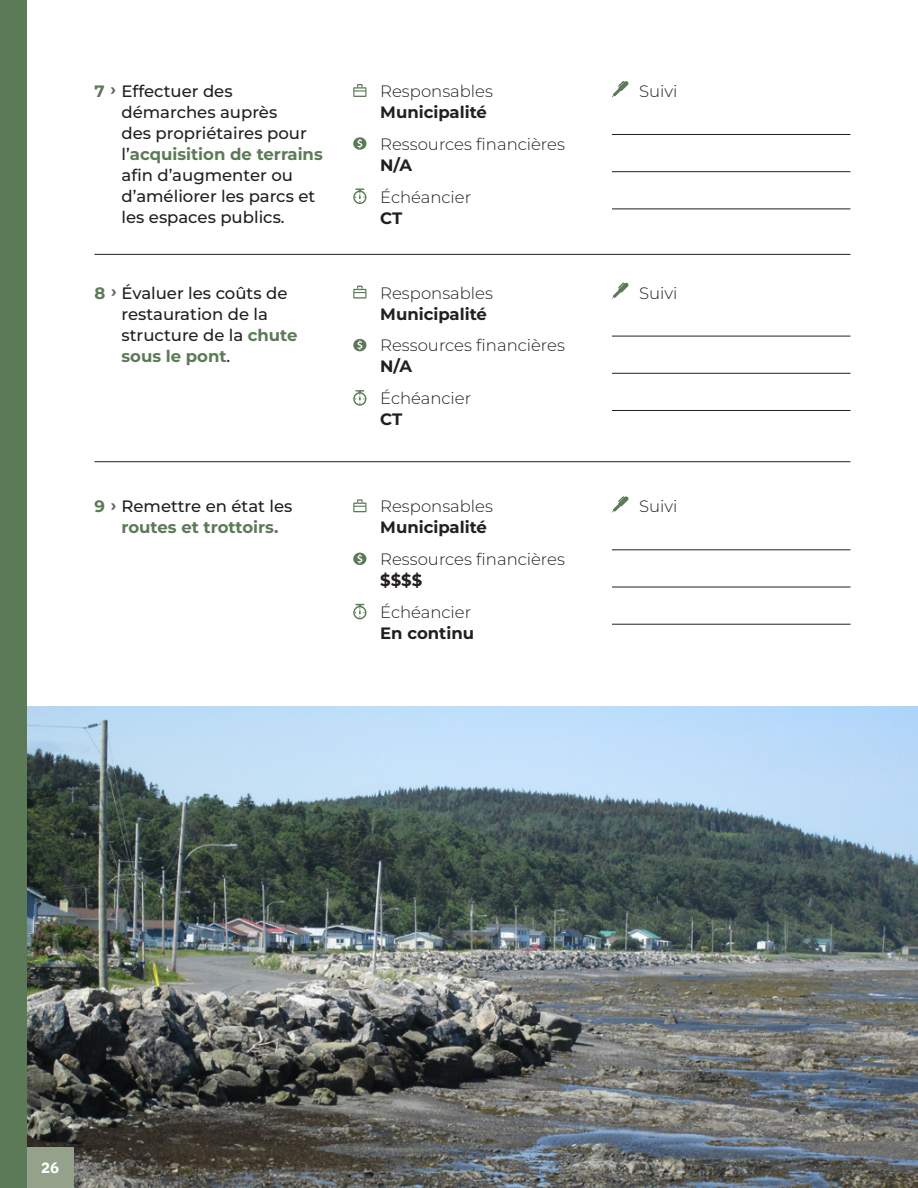
<style>
.page{position:relative;width:918px;height:1188px;background:#fff}
.page>*{position:absolute;margin:0;border:0;box-sizing:border-box;transform-origin:0 0}
.Texte_courant_light{font:300 16.5px/21px "Montserrat";color:#231f20}
.Texte_courant{font:500 16.5px/21px "Montserrat";color:#231f20}
.Texte_courant-2{font:700 16.5px/21px "Montserrat";color:#5c7a58}
.t1{font:700 15px "IBM Plex Sans";color:#fff}
.s1{font-weight:700;color:#5c7a58}
.s2{font-weight:700;color:#636366}
.s3{font-weight:700}
.s4{color:#636366}
.s5{font-weight:500;color:#231f20}
</style>
<div class="page">
<img style="left:27px;top:706px;width:891px;height:482px">
<div style="left:27px;top:1147px;width:46px;height:41px;background:#95a28b"></div>
<div style="left:0;top:0;width:27px;height:1188px;background:#5c7a58"></div>
<svg style="left:353px;top:84px;width:13px;height:13px"></svg>
<svg style="left:353px;top:137px;width:13px;height:13px"></svg>
<svg style="left:353px;top:189px;width:13px;height:15px"></svg>
<svg style="left:353px;top:286px;width:13px;height:13px"></svg>
<svg style="left:353px;top:339px;width:13px;height:12px"></svg>
<svg style="left:353px;top:390px;width:13px;height:16px"></svg>
<svg style="left:353px;top:499px;width:13px;height:13px"></svg>
<svg style="left:353px;top:553px;width:13px;height:12px"></svg>
<svg style="left:353px;top:604px;width:13px;height:15px"></svg>
<hr style="left:612px;top:134px;width:238px;height:1px;background:#231f20">
<hr style="left:612px;top:171px;width:238px;height:1px;background:#231f20">
<hr style="left:612px;top:209px;width:238px;height:1px;background:#231f20">
<svg style="left:612px;top:81px;width:17px;height:16px"></svg>
<hr style="left:612px;top:336px;width:238px;height:1px;background:#231f20">
<hr style="left:612px;top:373px;width:238px;height:1px;background:#231f20">
<hr style="left:612px;top:410px;width:238px;height:1px;background:#231f20">
<svg style="left:612px;top:283px;width:17px;height:16px"></svg>
<hr style="left:612px;top:550px;width:238px;height:1px;background:#231f20">
<hr style="left:612px;top:587px;width:238px;height:1px;background:#231f20">
<hr style="left:612px;top:624px;width:238px;height:1px;background:#231f20">
<svg style="left:612px;top:496px;width:17px;height:16px"></svg>
<hr style="left:94px;top:254px;width:756px;height:1px;background:#231f20">
<hr style="left:94px;top:461px;width:756px;height:1px;background:#231f20">
<p class="Texte_courant" style="left:122px;top:80px;width:203px;text-indent:-27px"><span class="s1">7</span> <span class="s2">›</span> Effectuer des démarches auprès<br>des propriétaires pour l’<span class="s1">acquisition de terrains </span>afin d’augmenter ou d’améliorer les parcs et les espaces publics.</p>
<p class="Texte_courant_light" style="left:380px;top:80px;width:114px">Responsables<br><span class="s3">Municipalité</span></p>
<p class="Texte_courant_light" style="left:380px;top:133px;width:186px">Ressources financières<br><span class="s3">N/A</span></p>
<p class="Texte_courant_light" style="left:380px;top:186px;width:92px">Échéancier<br><span class="s3">CT</span></p>
<p class="Texte_courant" style="left:122px;top:282px;width:178px;text-indent:-27px"><span class="s1">8</span> <span class="s2">›</span> Évaluer les coûts de restauration de la structure de la <span class="s1">chute sous le pont</span>.</p>
<p class="Texte_courant_light" style="left:380px;top:282px;width:114px">Responsables<br><span class="s3">Municipalité</span></p>
<p class="Texte_courant_light" style="left:380px;top:335px;width:186px">Ressources financières<br><span class="s3">N/A</span></p>
<p class="Texte_courant_light" style="left:380px;top:387px;width:92px">Échéancier<br><span class="s3">CT</span></p>
<p class="Texte_courant-2" style="left:122px;top:496px;width:172px;text-indent:-27px">9 <span class="s4">›</span> <span class="s5">Remettre en état les </span>routes et trottoirs.</p>
<p class="Texte_courant_light" style="left:380px;top:496px;width:114px">Responsables<br><span class="s3">Municipalité</span></p>
<p class="Texte_courant_light" style="left:380px;top:548px;width:186px">Ressources financières <span class="s3">$$$$</span></p>
<p class="Texte_courant_light" style="left:380px;top:601px;width:95px">Échéancier<br><span class="s3">En continu</span></p>
<p class="Texte_courant_light" style="left:639px;top:80px;width:40px">Suivi</p>
<p class="Texte_courant_light" style="left:639px;top:282px;width:40px">Suivi</p>
<p class="Texte_courant_light" style="left:639px;top:496px;width:40px">Suivi</p>
<p class="t1" style="left:41px;top:1155px;width:20px">26</p>
</div>
